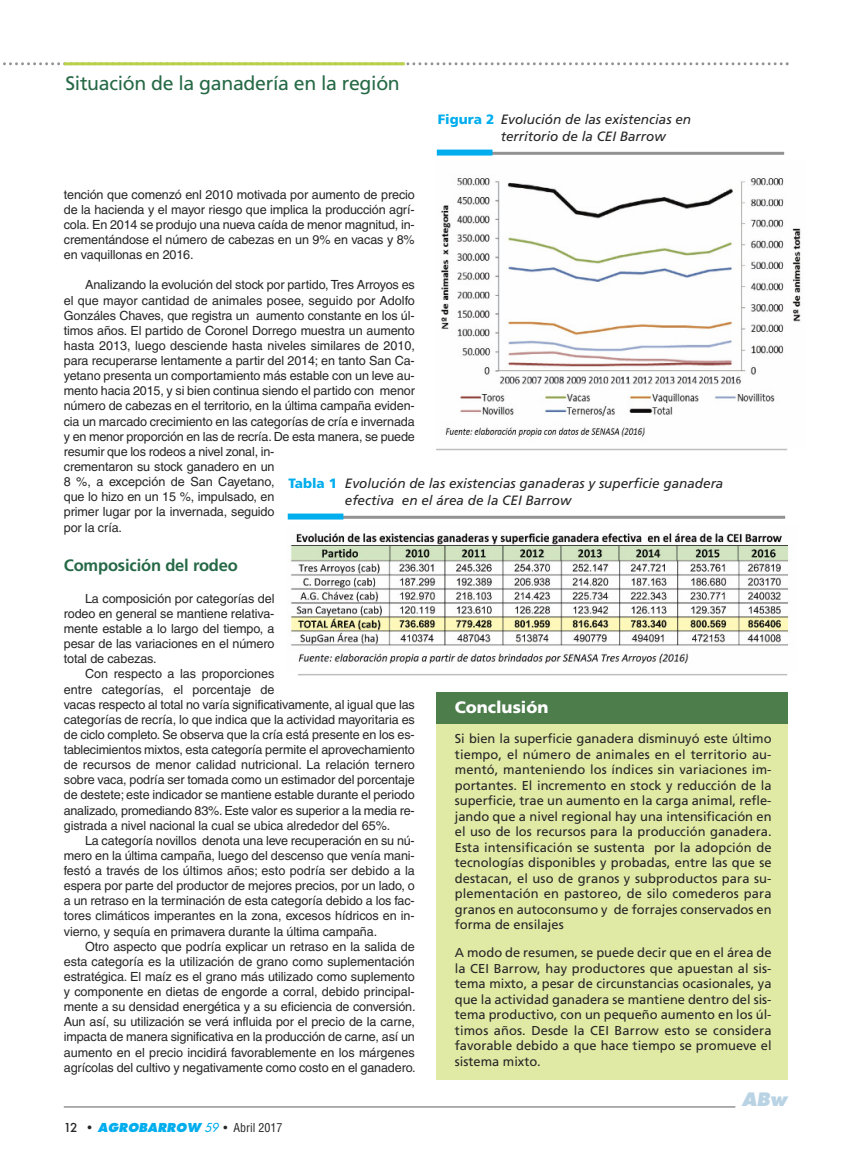
<style>
.page{position:relative;width:851px;height:1170px;background:#fff}
.page>*{position:absolute;margin:0;border:0;box-sizing:border-box;transform-origin:0 0}
.t1{font:19.5px "Frutiger";letter-spacing:-.015em;color:#266946}
.t2{font:italic 800 18px "Futura";color:#bad3e4}
.t3{font:700 16.5px "Frutiger";letter-spacing:-.01em;color:#266946}
.t4{font:900 16.5px "Frutiger";color:#fff}
.t5{font:italic 13.5px/16.2px "Frutiger";color:#272627}
.t6{font:12.9px/15.5px "Frutiger";color:#272627;text-align:justify}
.t7{font:12.6px/15.1px "Helvetica";letter-spacing:-.01em;color:#272627;text-align:justify}
.t8{font:italic 800 12px "Futura";letter-spacing:.005em;color:#00aded}
.s1{font-weight:900;font-style:normal;color:#00aded}
.s2{font-weight:500;font-style:normal;color:#272627}
.s3{font-weight:400}
.s4{font-family:"Helvetica";font-weight:400;font-style:normal;font-stretch:condensed;color:#272627}
</style>
<div class="page">
<svg style="left:3px;top:62px;width:785px;height:3px"></svg>
<hr style="left:64px;top:1106px;width:671px;height:1px;background:#939393">
<div style="left:436px;top:704px;width:351px;height:375px;background:#e0eaa4"></div>
<div style="left:436px;top:692px;width:351px;height:31px;background:#4d7d4b"></div>
<hr style="left:64px;top:62px;width:341px;height:3px;background:#b8d149">
<img style="left:441px;top:178px;width:360px;height:259px">
<hr style="left:486px;top:152px;width:298px;height:3px;background:#939393">
<div style="left:437px;top:149px;width:55px;height:6px;background:#00aded"></div>
<img style="left:290px;top:533px;width:499px;height:131px">
<hr style="left:337px;top:515px;width:448px;height:3px;background:#939393">
<div style="left:288px;top:513px;width:55px;height:6px;background:#00aded"></div>
<hr style="left:436px;top:449px;width:351px;height:1px;background:#bebebe">
<hr style="left:298px;top:674px;width:489px;height:1px;background:#bebebe">
<h1 class="t1" style="left:65px;top:75px;width:336px">Situación de la ganadería en la región</h1>
<p class="t5" style="left:500px;top:113px;width:192px;text-indent:-63px"><span class="s1">Figura 2</span> Evolución de las existencias en territorio de la CEI Barrow</p>
<p class="t7" style="left:64px;top:188px;width:352px">tención que comenzó enl 2010 motivada por aumento de precio de la hacienda y el mayor riesgo que implica la producción agrí&shy;cola. En 2014 se produjo una nueva caída de menor magnitud, in&shy;crementándose el número de cabezas en un 9% en vacas y 8% en vaquillonas en 2016.</p>
<p class="t7" style="left:64px;top:278px;width:352px;text-align:left;text-indent:21px">Analizando la evolución del stock por partido, Tres Arroyos es el que mayor cantidad de animales posee, seguido por Adolfo Gonzáles Chaves, que registra un aumento constante en los úl&shy;timos años. El partido de Coronel Dorrego muestra un aumento hasta 2013, luego desciende hasta niveles similares de 2010, para recuperarse lentamente a partir del 2014; en tanto San Ca&shy;yetano presenta un comportamiento más estable con un leve au&shy;mento hacia 2015, y si bien continua siendo el partido con menor número de cabezas en el territorio, en la última campaña eviden&shy;cia un marcado crecimiento en las categorías de cría e invernada y en menor proporción en las de recría. De esta manera, se puede resumir que los rodeos a nivel zonal, in-<br>crementaron su stock ganadero en un<br>8 %, a excepción de San Cayetano,<br>que lo hizo en un 15 %, impulsado, en<br>primer lugar por la invernada, seguido<br>por la cría.</p>
<h3 class="t3" style="left:64px;top:558px;width:175px">Composición del rodeo</h3>
<p class="t7" style="left:64px;top:592px;width:212px;text-indent:21px">La composición por categorías del rodeo en general se mantiene relativa&shy;mente estable a lo largo del tiempo, a pesar de las variaciones en el número total de cabezas.</p>
<p class="t7" style="left:64px;top:667px;width:352px;text-align:left;text-indent:21px">Con respecto a las proporciones<br>entre categorías, el porcentaje de<br>vacas respecto al total no varía significativamente, al igual que las categorías de recría, lo que indica que la actividad mayoritaria es de ciclo completo. Se observa que la cría está presente en los es&shy;tablecimientos mixtos, esta categoría permite el aprovechamiento de recursos de menor calidad nutricional. La relación ternero sobre vaca, podría ser tomada como un estimador del porcentaje de destete; este indicador se mantiene estable durante el periodo analizado, promediando 83%. Este valor es superior a la media re&shy;gistrada a nivel nacional la cual se ubica alrededor del 65%.</p>
<p class="t7" style="left:64px;top:833px;width:352px;text-indent:21px">La categoría novillos denota una leve recuperación en su nú&shy;mero en la última campaña, luego del descenso que venía mani&shy;festó a través de los últimos años; esto podría ser debido a la espera por parte del productor de mejores precios, por un lado, o a un retraso en la terminación de esta categoría debido a los fac&shy;tores climáticos imperantes en la zona, excesos hídricos en in&shy;vierno, y sequía en primavera durante la última campaña.</p>
<p class="t7" style="left:64px;top:939px;width:353px;text-indent:21px">Otro aspecto que podría explicar un retraso en la salida de esta categoría es la utilización de grano como suplementación estratégica. El maíz es el grano más utilizado como suplemento y componente en dietas de engorde a corral, debido principal&shy;mente a su densidad energética y a su eficiencia de conversión.<br>Aun así, su utilización se verá influida por el precio de la carne, impacta de manera significativa en la producción de carne, así un aumento en el precio incidirá favorablemente en los márgenes agrícolas del cultivo y negativamente como costo en el ganadero.</p>
<p class="t5" style="left:345px;top:476px;width:380px;text-indent:-56px"><span class="s1">Tabla 1</span> Evolución de las existencias ganaderas y superficie ganadera efectiva en el área de la CEI Barrow</p>
<h3 class="t4" style="left:455px;top:701px;width:95px">Conclusión</h3>
<p class="t6" style="left:455px;top:732px;width:318px">Si bien la superficie ganadera disminuyó este último tiempo, el número de animales en el territorio au&shy;mentó, manteniendo los índices sin variaciones im&shy;portantes. El incremento en stock y reducción de la superficie, trae un aumento en la carga animal, refle&shy;jando que a nivel regional hay una intensificación en el uso de los recursos para la producción ganadera.<br>Esta intensificación se sustenta por la adopción de tecnologías disponibles y probadas, entre las que se destacan, el uso de granos y subproductos para su&shy;plementación en pastoreo, de silo comederos para granos en autoconsumo y de forrajes conservados en forma de ensilajes</p>
<p class="t6" style="left:455px;top:946px;width:318px">A modo de resumen, se puede decir que en el área de la CEI Barrow, hay productores que apuestan al sis&shy;tema mixto, a pesar de circunstancias ocasionales, ya que la actividad ganadera se mantiene dentro del sis&shy;tema productivo, con un pequeño aumento en los úl&shy;timos años. Desde la CEI Barrow esto se considera favorable debido a que hace tiempo se promueve el sistema mixto.</p>
<p class="t8" style="left:64px;top:1121px;width:220px"><span class="s2">12 •</span> AGROBARROW <span class="s3">59</span> <span class="s4">• Abril 2017</span></p>
<h2 class="t2" style="left:741px;top:1091px;width:47px">ABw</h2>
</div>
